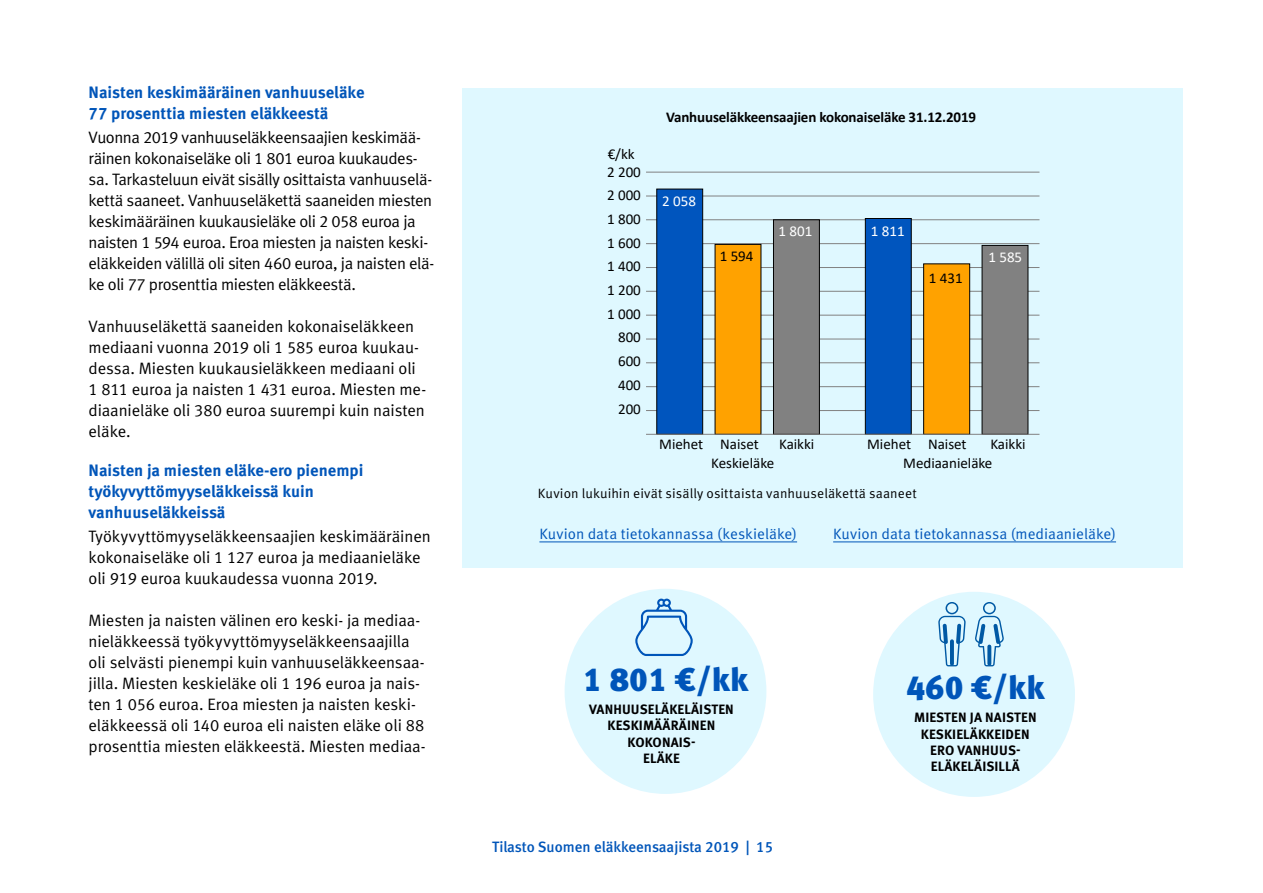
<style>
.page{position:relative;width:1263px;height:893px;background:#fff}
.page>*{position:absolute;margin:0;border:0;box-sizing:border-box;transform-origin:0 0}
.t1{font:900 33px "Meta Pro";letter-spacing:.01em;color:#0055b9}
._3__otsikko{font:16.5px/21px "Meta Normal LF";letter-spacing:-.01em;color:#000}
._3__otsikko-2{font:700 16.5px/21px "Meta Pro";color:#0055b9}
.t2{font:15px/23.7px "Calibri";color:#000;text-align:right}
.Linkkiteksti{font:15px "Meta Pro Norm";color:#0055b9}
.Graafiotsikko{font:700 15px "Calibri";letter-spacing:-.01em;color:#000}
.t3{font:15px "Meta Medium LF";color:#0055b9}
.t4{font:15px "Calibri";color:#fff}
.t5{font:700 13.5px/16.2px "Meta Pro";letter-spacing:.01em;color:#000;text-align:center}
.Kuvion_alaselite{font:13.5px "Meta Pro Norm";letter-spacing:.005em;color:#000}
</style>
<div class="page">
<div style="left:463px;top:88px;width:720px;height:480px;background:#dff8ff"></div>
<hr style="left:539px;top:541px;width:258px;height:1px;background:#0055b9">
<hr style="left:646px;top:410px;width:393px;height:1px;background:#818181">
<hr style="left:646px;top:386px;width:393px;height:1px;background:#818181">
<hr style="left:646px;top:362px;width:393px;height:1px;background:#818181">
<hr style="left:646px;top:339px;width:393px;height:1px;background:#818181">
<hr style="left:646px;top:315px;width:393px;height:1px;background:#818181">
<hr style="left:646px;top:291px;width:393px;height:1px;background:#818181">
<hr style="left:646px;top:267px;width:393px;height:1px;background:#818181">
<hr style="left:646px;top:243px;width:393px;height:1px;background:#818181">
<hr style="left:646px;top:219px;width:393px;height:1px;background:#818181">
<hr style="left:646px;top:196px;width:393px;height:1px;background:#818181">
<hr style="left:646px;top:172px;width:393px;height:1px;background:#818181">
<svg style="left:656px;top:188px;width:256px;height:246px"></svg>
<svg style="left:714px;top:244px;width:59px;height:190px"></svg>
<svg style="left:773px;top:219px;width:256px;height:215px"></svg>
<hr style="left:646px;top:434px;width:393px;height:1px;background:#818181">
<hr style="left:833px;top:541px;width:283px;height:1px;background:#0055b9">
<div style="left:565px;top:589px;width:201px;height:205px;background:#dff8ff;border-radius:50%"></div>
<svg style="left:635px;top:599px;width:58px;height:57px"></svg>
<div style="left:873px;top:592px;width:202px;height:205px;background:#dff8ff;border-radius:50%"></div>
<svg style="left:938px;top:602px;width:27px;height:65px"></svg>
<svg style="left:975px;top:602px;width:29px;height:65px"></svg>
<h2 class="_3__otsikko-2" style="left:89px;top:81px;width:277px">Naisten keskimääräinen vanhuuseläke</h2>
<h2 class="_3__otsikko-2" style="left:89px;top:102px;width:241px">77 prosenttia miesten eläkkeestä</h2>
<h2 class="_3__otsikko" style="left:89px;top:127px;width:347px">Vuonna 2019 vanhuuseläkkeensaajien keskimää&shy;räinen kokonaiseläke oli 1 801 euroa kuukaudes&shy;sa. Tarkasteluun eivät sisälly osittaista vanhuuselä&shy;kettä saaneet. Vanhuuseläkettä saaneiden miesten keskimääräinen kuukausieläke oli 2 058 euroa ja naisten 1 594 euroa. Eroa miesten ja naisten keski&shy;eläkkeiden välillä oli siten 460 euroa, ja naisten elä&shy;ke oli 77 prosenttia miesten eläkkeestä.</h2>
<h2 class="_3__otsikko" style="left:89px;top:316px;width:332px">Vanhuuseläkettä saaneiden kokonaiseläkkeen mediaani vuonna 2019 oli 1 585 euroa kuukau&shy;dessa. Miesten kuukausieläkkeen mediaani oli</h2>
<h2 class="_3__otsikko" style="left:89px;top:379px;width:339px;text-align:justify">1 811 euroa ja naisten 1 431 euroa. Miesten me&shy;diaanieläke oli 380 euroa suurempi kuin naisten eläke.</h2>
<h2 class="_3__otsikko-2" style="left:89px;top:459px;width:276px">Naisten ja miesten eläke-ero pienempi työkyvyttömyyseläkkeissä kuin vanhuuseläkkeissä</h2>
<h2 class="_3__otsikko" style="left:89px;top:526px;width:344px">Työkyvyttömyyseläkkeensaajien keskimääräinen kokonaiseläke oli 1 127 euroa ja mediaanieläke oli 919 euroa kuukaudessa vuonna 2019.</h2>
<h2 class="_3__otsikko" style="left:89px;top:610px;width:339px">Miesten ja naisten välinen ero keski- ja mediaa&shy;nieläkkeessä työkyvyttömyyseläkkeensaajilla oli selvästi pienempi kuin vanhuuseläkkeensaa&shy;jilla. Miesten keskieläke oli 1 196 euroa ja nais&shy;ten 1 056 euroa. Eroa miesten ja naisten keski&shy;eläkkeessä oli 140 euroa eli naisten eläke oli 88 prosenttia miesten eläkkeestä. Miesten mediaa-</h2>
<p class="t2" style="left:608px;top:142px;width:29px">€/kk</p>
<p class="t2" style="left:607px;top:159px;width:35px">2 200<br>2 000<br>1 800<br>1 600<br>1 400<br>1 200<br>1 000<br>800<br>600<br>400<br>200</p>
<p class="Graafiotsikko" style="left:666px;top:106px;width:311px">Vanhuuseläkkeensaajien kokonaiseläke 31.12.2019</p>
<p class="t4" style="left:662px;top:191px;width:35px">2 058</p>
<p class="t2" style="left:720px;top:244px;width:35px">1 594</p>
<p class="t4" style="left:779px;top:221px;width:35px">1 801</p>
<p class="t4" style="left:871px;top:221px;width:35px">1 811</p>
<p class="t2" style="left:929px;top:266px;width:35px">1 431</p>
<p class="t4" style="left:988px;top:247px;width:35px">1 585</p>
<p class="t2" style="left:659px;top:432px;width:101px">Miehet Naiset</p>
<p class="t2" style="left:779px;top:432px;width:37px">Kaikki</p>
<p class="t2" style="left:867px;top:432px;width:101px">Miehet Naiset</p>
<p class="t2" style="left:990px;top:432px;width:37px">Kaikki</p>
<p class="t2" style="left:711px;top:451px;width:65px">Keskieläke</p>
<p class="t2" style="left:903px;top:451px;width:91px">Mediaanieläke</p>
<p class="Kuvion_alaselite" style="left:538px;top:483px;width:380px">Kuvion lukuihin eivät sisälly osittaista vanhuuseläkettä saaneet</p>
<p class="Linkkiteksti" style="left:539px;top:522px;width:259px">Kuvion data tietokannassa (keskieläke)</p>
<p class="Linkkiteksti" style="left:833px;top:522px;width:284px">Kuvion data tietokannassa (mediaanieläke)</p>
<h1 class="t1" style="left:583px;top:653px;width:167px">1 801 €/kk</h1>
<p class="t5" style="left:589px;top:701px;width:146px">VANHUUSELÄKELÄISTEN<br>KESKIMÄÄRÄINEN<br>KOKONAIS-<br>ELÄKE</p>
<p class="t3" style="left:492px;top:838px;width:282px">Tilasto Suomen eläkkeensaajista 2019 | 15</p>
<h1 class="t1" style="left:906px;top:662px;width:140px">460 €/kk</h1>
<p class="t5" style="left:914px;top:709px;width:124px">MIESTEN JA NAISTEN<br>KESKIELÄKKEIDEN<br>ERO VANHUUS-<br>ELÄKELÄISILLÄ</p>
</div>
